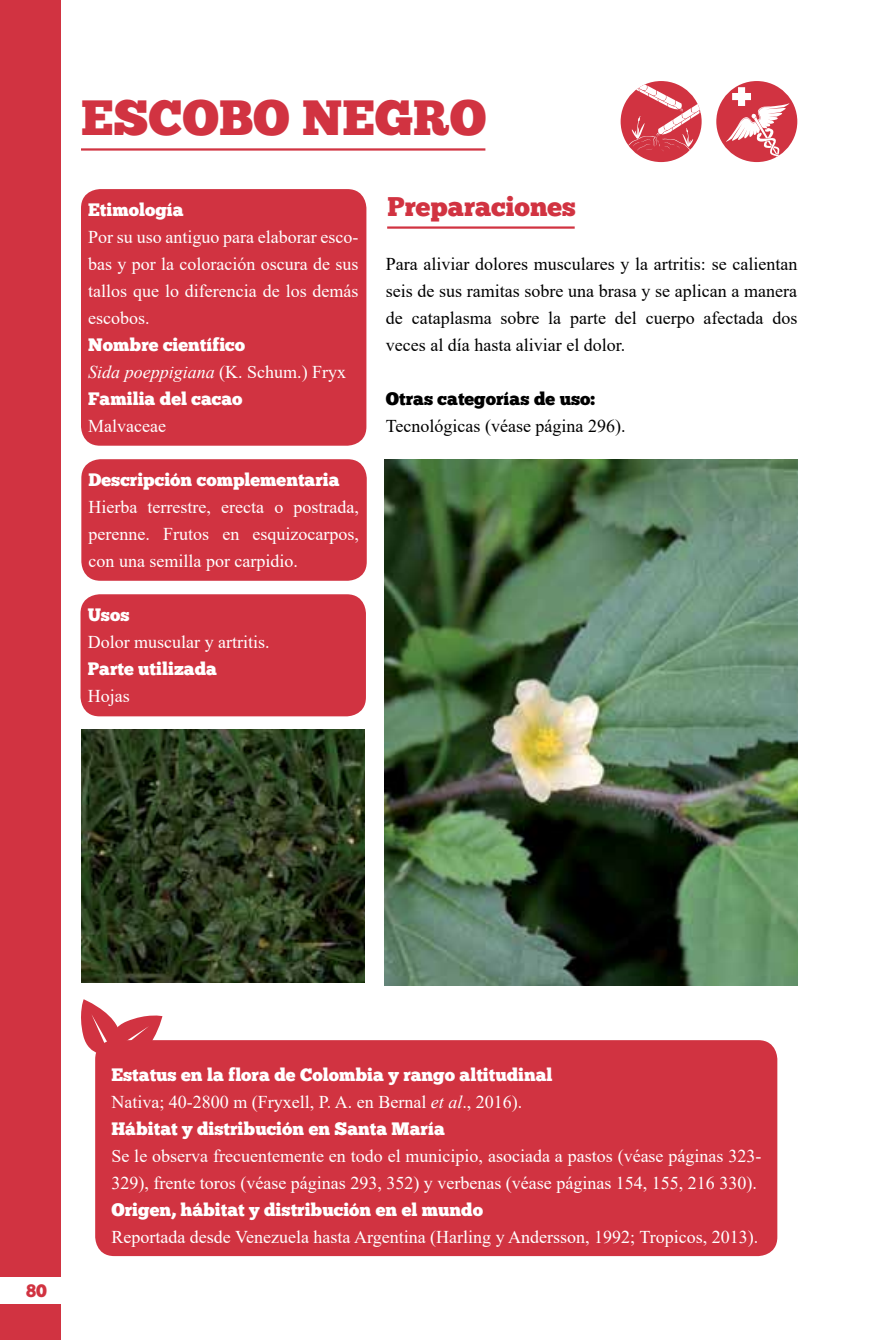
<style>
.page{position:relative;width:893px;height:1340px;background:#fff}
.page>*{position:absolute;margin:0;border:0;box-sizing:border-box;transform-origin:0 0}
.t1{font:49.5px "Chunk Five";color:#d13341}
.t2{font:27px "Chunk Five";color:#d13341}
.t3{font:18px/27px "Times New Roman";color:#fff;text-align:justify}
.t4{font:18px/27px "Times New Roman";color:#000;text-align:justify}
.t5{font:18px "Chunk Five";color:#fff}
.t6{font:italic 18px "Times New Roman";color:#fff}
.t7{font:18px "Chunk Five";color:#000}
.t8{font:18px "Chunk Five";color:#d13341}
.s1{font-style:normal}
.s2{font-style:italic}
</style>
<div class="page">
<div style="left:0;top:0;width:61px;height:1276px;background:#d13341"></div>
<div style="left:0;top:1304px;width:61px;height:35px;background:#d13341"></div>
<div style="left:95px;top:1040px;width:682px;height:216px;background:#d13341;border-radius:19px"></div>
<hr style="left:387px;top:226px;width:188px;height:3px;background:#d13341">
<hr style="left:81px;top:148px;width:404px;height:3px;background:#d13341">
<svg style="left:81px;top:999px;width:81px;height:65px"></svg>
<div style="left:81px;top:189px;width:285px;height:257px;background:#d13341;border-radius:19px"></div>
<div style="left:81px;top:459px;width:286px;height:122px;background:#d13341;border-radius:19px"></div>
<div style="left:81px;top:594px;width:285px;height:122px;background:#d13341;border-radius:19px"></div>
<img style="left:385px;top:459px;width:412px;height:526px">
<img style="left:81px;top:729px;width:283px;height:253px">
<div style="left:716px;top:81px;width:81px;height:81px;background:#d13341;border-radius:50%"></div>
<svg style="left:724px;top:87px;width:68px;height:75px"></svg>
<div style="left:621px;top:81px;width:81px;height:81px;background:#d13341;border-radius:50%"></div>
<svg style="left:621px;top:81px;width:81px;height:70px"></svg>
<h1 class="t1" style="left:81px;top:88px;width:407px">ESCOBO NEGRO</h1>
<p class="t5" style="left:88px;top:199px;width:97px">Etimología</p>
<p class="t3" style="left:88px;top:223px;width:272px">Por su uso antiguo para elaborar esco&shy;bas y por la coloración oscura de sus tallos que lo diferencia de los demás escobos.</p>
<p class="t5" style="left:88px;top:334px;width:159px">Nombre científico</p>
<p class="t6" style="left:88px;top:360px;width:259px">Sida poeppigiana <span class="s1">(K. Schum.) Fryx</span></p>
<p class="t5" style="left:88px;top:388px;width:156px">Familia del cacao</p>
<p class="t3" style="left:88px;top:412px;width:79px">Malvaceae</p>
<p class="t5" style="left:89px;top:469px;width:252px">Descripción complementaria</p>
<p class="t3" style="left:89px;top:493px;width:272px">Hierba terrestre, erecta o postrada, perenne. Frutos en esquizocarpos, con una semilla por carpidio.</p>
<p class="t5" style="left:88px;top:604px;width:43px">Usos</p>
<p class="t3" style="left:88px;top:628px;width:183px">Dolor muscular y artritis.</p>
<p class="t5" style="left:88px;top:658px;width:131px">Parte utilizada</p>
<p class="t3" style="left:88px;top:682px;width:43px">Hojas</p>
<h2 class="t2" style="left:387px;top:190px;width:190px">Preparaciones</h2>
<p class="t4" style="left:386px;top:250px;width:413px">Para aliviar dolores musculares y la artritis: se calientan seis de sus ramitas sobre una brasa y se aplican a manera de cataplasma sobre la parte del cuerpo afectada dos veces al día hasta aliviar el dolor.</p>
<p class="t7" style="left:386px;top:388px;width:211px">Otras categorías de uso:</p>
<p class="t4" style="left:386px;top:412px;width:241px">Tecnológicas (véase página 296).</p>
<p class="t8" style="left:26px;top:1279px;width:22px">80</p>
<p class="t5" style="left:111px;top:1063px;width:443px">Estatus en la flora de Colombia y rango altitudinal</p>
<p class="t3" style="left:111px;top:1087px;width:412px">Nativa; 40-2800 m (Fryxell, P. A. en Bernal <span class="s2">et al</span>., 2016).</p>
<p class="t5" style="left:111px;top:1117px;width:335px">Hábitat y distribución en Santa María</p>
<p class="t3" style="left:111px;top:1141px;width:651px">Se le observa frecuentemente en todo el municipio, asociada a pastos (véase páginas 323-<br>329), frente toros (véase páginas 293, 352) y verbenas (véase páginas 154, 155, 216 330).</p>
<p class="t5" style="left:111px;top:1198px;width:373px">Origen, hábitat y distribución en el mundo</p>
<p class="t3" style="left:111px;top:1222px;width:648px">Reportada desde Venezuela hasta Argentina (Harling y Andersson, 1992; Tropicos, 2013).</p>
</div>
